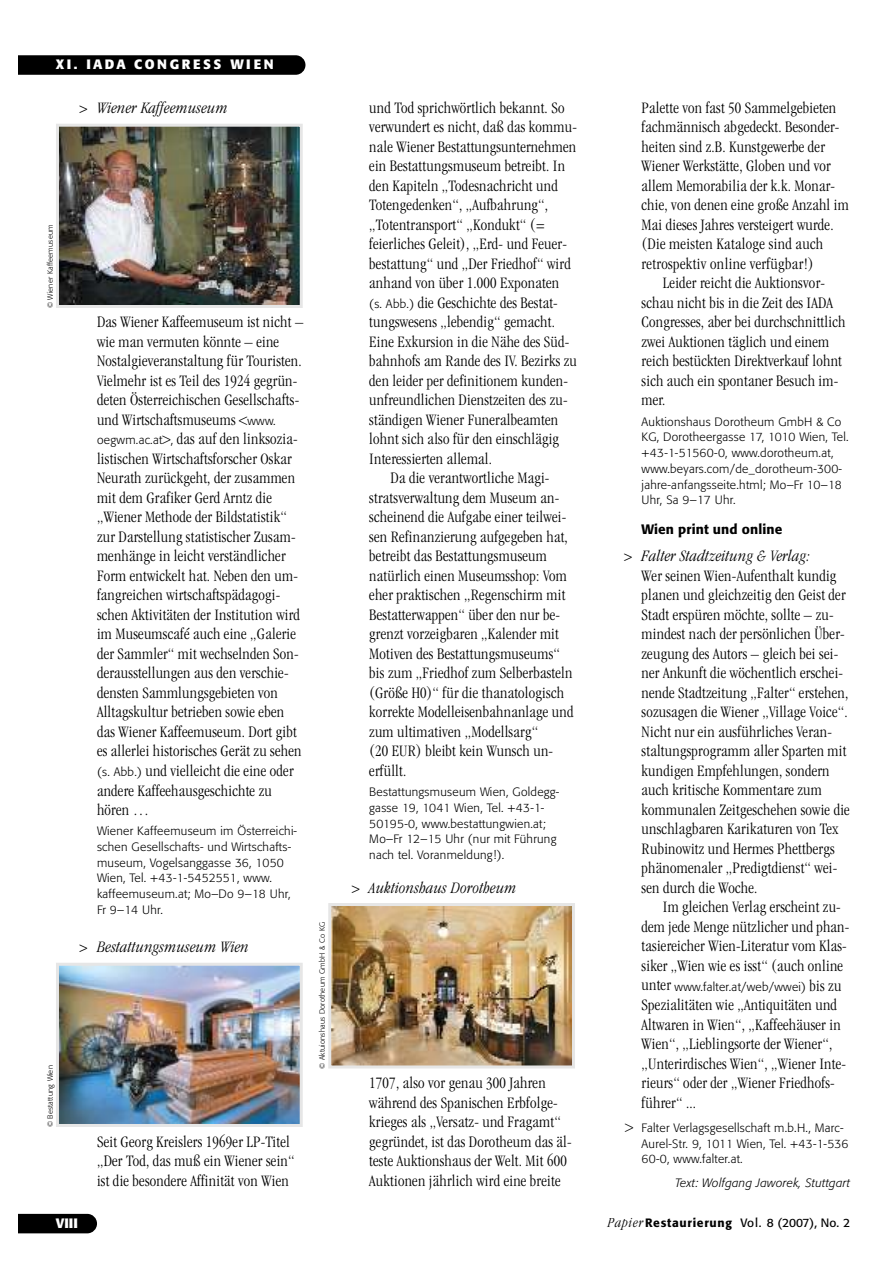
<style>
.page{position:relative;width:893px;height:1263px;background:#fff}
.page>*{position:absolute;margin:0;border:0;box-sizing:border-box;transform-origin:0 0}
.t1{font:300 condensed 16.5px/19.5px "Garamond";letter-spacing:.015em;color:#000}
.t2{font:italic 300 condensed 16.5px "Garamond";letter-spacing:.02em;color:#000}
.t3{font:700 13.5px "Formata";letter-spacing:.175em;color:#fff}
.t4{font:500 13.5px "Formata";letter-spacing:.01em;color:#000}
.t5{font:300 12px/15.8px "Formata";letter-spacing:.025em;color:#000}
.t6{font:12px "Formata";letter-spacing:-.005em;color:#000}
.t7{font:italic 300 12px "Formata";letter-spacing:.025em;color:#000}
.t8{font:300 7.5px "Formata";letter-spacing:.025em;color:#000}
.s1{font-style:normal}
.s2{font-family:"Formata";font-stretch:normal;font-size:12px}
.s3{font-style:italic}
.s4{font-family:"Garamond";font-stretch:condensed;font-size:16.5px}
.s5{font-family:"Garamond";font-weight:300;font-style:italic;font-stretch:condensed;font-size:14.25px}
.s6{font-weight:500}
</style>
<div class="page">
<div style="left:18px;top:1214px;width:79px;height:19px;background:#000"></div>
<svg style="left:18px;top:55px;width:287px;height:20px;background:#070707"></svg>
<img style="left:60px;top:967px;width:239px;height:156px">
<div style="left:56px;top:963px;width:247px;height:164px;border:3px solid #e6e6e6"></div>
<img style="left:60px;top:128px;width:239px;height:176px">
<div style="left:56px;top:124px;width:247px;height:184px;border:3px solid #e6e6e6"></div>
<img style="left:332px;top:907px;width:239px;height:157px">
<div style="left:328px;top:903px;width:247px;height:165px;border:3px solid #e6e6e6"></div>
<p class="t3" style="left:56px;top:57px;width:219px">XI. IADA CONGRESS WIEN</p>
<p class="t2" style="left:79px;top:101px;width:151px"><span class="s1">&gt;</span> Wiener Kaffeemuseum</p>
<p class="t8" style="left:46px;top:308px;width:85px;rotate:-90deg">© Wiener Kaffeemuseum</p>
<p class="t1" style="left:97px;top:313px;width:208px">Das Wiener Kaffeemuseum ist nicht – wie man vermuten könnte – eine Nostalgieveranstaltung für Touristen.<br>Vielmehr ist es Teil des 1924 gegrün&shy;deten Österreichischen Gesellschafts&shy;und Wirtschaftsmuseums <span class="s2">&lt;www. oegwm.ac.at&gt;,</span> das auf den linksozia&shy;listischen Wirtschaftsforscher Oskar Neurath zurückgeht, der zusammen mit dem Grafiker Gerd Arntz die „Wiener Methode der Bildstatistik“ zur Darstellung statistischer Zusam&shy;menhänge in leicht verständlicher Form entwickelt hat. Neben den um&shy;fangreichen wirtschaftspädagogi&shy;schen Aktivitäten der Institution wird im Museumscafé auch eine „Galerie der Sammler“ mit wechselnden Son&shy;derausstellungen aus den verschie&shy;densten Sammlungsgebieten von Alltagskultur betrieben sowie eben das Wiener Kaffeemuseum. Dort gibt es allerlei historisches Gerät zu sehen <span class="s2">(s. Abb.)</span> und vielleicht die eine oder andere Kaffeehausgeschichte zu hören …</p>
<p class="t5" style="left:97px;top:824px;width:202px">Wiener Kaffeemuseum im Österreichi&shy;schen Gesellschafts- und Wirtschafts&shy;museum, Vogelsanggasse 36, 1050<br>Wien, Tel. +43-1-5452551, www. kaffeemuseum.at; Mo–Do 9–18 Uhr,<br>Fr 9–14 Uhr.</p>
<p class="t2" style="left:79px;top:940px;width:172px"><span class="s1">&gt;</span> Bestattungsmuseum Wien</p>
<p class="t8" style="left:46px;top:1127px;width:63px;rotate:-90deg">© Bestattung Wien</p>
<p class="t1" style="left:97px;top:1132px;width:199px">Seit Georg Kreislers 1969er LP-Titel „Der Tod, das muß ein Wiener sein“ ist die besondere Affinität von Wien</p>
<p class="t3" style="left:56px;top:1215px;width:24px">VIII</p>
<p class="t8" style="left:318px;top:1069px;width:148px;rotate:-90deg">© Aktuionshaus Dorotheum GmbH &amp; Co KG</p>
<p class="t1" style="left:369px;top:99px;width:197px">und Tod sprichwörtlich bekannt. So</p>
<p class="t1" style="left:369px;top:118px;width:209px">verwundert es nicht, daß das kommu-</p>
<p class="t1" style="left:369px;top:138px;width:208px">nale Wiener Bestattungsunternehmen</p>
<p class="t1" style="left:369px;top:157px;width:197px">ein Bestattungsmuseum betreibt. In</p>
<p class="t1" style="left:369px;top:177px;width:190px">den Kapiteln „Todesnachricht und</p>
<p class="t1" style="left:369px;top:196px;width:180px">Totengedenken“, „Aufbahrung“,</p>
<p class="t1" style="left:369px;top:216px;width:178px">„Totentransport“ „Kondukt“ (=</p>
<p class="t1" style="left:369px;top:235px;width:199px">feierliches Geleit), „Erd- und Feuer-</p>
<p class="t1" style="left:369px;top:255px;width:203px">bestattung“ und „Der Friedhof“ wird</p>
<p class="t1" style="left:369px;top:274px;width:191px">anhand von über 1.000 Exponaten</p>
<p class="t1" style="left:369px;top:294px;width:190px"><span class="s2">(s. Abb.)</span> die Geschichte des Bestat-</p>
<p class="t1" style="left:369px;top:313px;width:187px">tungswesens „lebendig“ gemacht.</p>
<p class="t1" style="left:369px;top:333px;width:202px">Eine Exkursion in die Nähe des Süd-</p>
<p class="t1" style="left:369px;top:352px;width:209px">bahnhofs am Rande des IV. Bezirks zu</p>
<p class="t1" style="left:369px;top:372px;width:200px">den leider per definitionem kunden-</p>
<p class="t1" style="left:369px;top:391px;width:200px">unfreundlichen Dienstzeiten des zu-</p>
<p class="t1" style="left:369px;top:411px;width:190px">ständigen Wiener Funeralbeamten</p>
<p class="t1" style="left:369px;top:430px;width:191px">lohnt sich also für den einschlägig</p>
<p class="t1" style="left:369px;top:450px;width:124px">Interessierten allemal.</p>
<p class="t1" style="left:390px;top:469px;width:160px">Da die verantwortliche Magi-</p>
<p class="t1" style="left:369px;top:489px;width:191px">stratsverwaltung dem Museum an-</p>
<p class="t1" style="left:369px;top:508px;width:199px">scheinend die Aufgabe einer teilwei-</p>
<p class="t1" style="left:369px;top:528px;width:200px">sen Refinanzierung aufgegeben hat,</p>
<p class="t1" style="left:369px;top:547px;width:179px">betreibt das Bestattungsmuseum</p>
<p class="t1" style="left:369px;top:567px;width:199px">natürlich einen Museumsshop: Vom</p>
<p class="t1" style="left:369px;top:586px;width:197px">eher praktischen „Regenschirm mit</p>
<p class="t1" style="left:369px;top:606px;width:192px">Bestatterwappen“ über den nur be-</p>
<p class="t1" style="left:369px;top:625px;width:191px">grenzt vorzeigbaren „Kalender mit</p>
<p class="t1" style="left:369px;top:645px;width:192px">Motiven des Bestattungsmuseums“</p>
<p class="t1" style="left:369px;top:664px;width:205px">bis zum „Friedhof zum Selberbasteln</p>
<p class="t1" style="left:369px;top:684px;width:196px">(Größe H0)“ für die thanatologisch</p>
<p class="t1" style="left:369px;top:703px;width:206px">korrekte Modelleisenbahnanlage und</p>
<p class="t1" style="left:369px;top:723px;width:170px">zum ultimativen „Modellsarg“</p>
<p class="t1" style="left:369px;top:742px;width:185px">(20 EUR) bleibt kein Wunsch un-</p>
<p class="t1" style="left:369px;top:762px;width:39px">erfüllt.</p>
<p class="t5" style="left:369px;top:785px;width:192px">Bestattungsmuseum Wien, Goldegg&shy;gasse 19, 1041 Wien, Tel. +43-1-<br>50195-0, www.bestattungwien.at;<br>Mo–Fr 12–15 Uhr (nur mit Führung nach tel. Voranmeldung!).</p>
<p class="t2" style="left:351px;top:881px;width:167px"><span class="s1">&gt;</span> Auktionshaus Dorotheum</p>
<p class="t1" style="left:369px;top:1074px;width:204px">1707, also vor genau 300 Jahren während des Spanischen Erbfolge&shy;krieges als „Versatz- und Fragamt“ gegründet, ist das Dorotheum das äl&shy;teste Auktionshaus der Welt. Mit 600<br>Auktionen jährlich wird eine breite</p>
<p class="t1" style="left:641px;top:99px;width:209px">Palette von fast 50 Sammelgebieten fachmännisch abgedeckt. Besonder&shy;heiten sind z.B. Kunstgewerbe der Wiener Werkstätte, Globen und vor allem Memorabilia der k.k. Monar&shy;chie, von denen eine große Anzahl im Mai dieses Jahres versteigert wurde. (Die meisten Kataloge sind auch retrospektiv online verfügbar!)</p>
<p class="t1" style="left:641px;top:274px;width:205px;text-indent:21px">Leider reicht die Auktionsvor&shy;schau nicht bis in die Zeit des IADA<br>Congresses, aber bei durchschnittlich zwei Auktionen täglich und einem reich bestückten Direktverkauf lohnt sich auch ein spontaner Besuch im&shy;mer.</p>
<p class="t5" style="left:641px;top:414px;width:209px">Auktionshaus Dorotheum GmbH &amp; Co KG, Dorotheergasse 17, 1010 Wien, Tel. +43-1-51560-0, www.dorotheum.at, www.beyars.com/de_dorotheum-300- jahre-anfangsseite.html; Mo–Fr 10–18<br>Uhr, Sa 9–17 Uhr.</p>
<p class="t4" style="left:641px;top:524px;width:142px">Wien print und online</p>
<p class="t1" style="left:641px;top:547px;width:210px;text-indent:-18px">&gt; <span class="s3">Falter Stadtzeitung &amp; Verlag:<br></span>Wer seinen Wien-Aufenthalt kundig planen und gleichzeitig den Geist der Stadt erspüren möchte, sollte – zu&shy;mindest nach der persönlichen Über&shy;zeugung des Autors – gleich bei sei&shy;ner Ankunft die wöchentlich erschei&shy;nende Stadtzeitung „Falter“ erstehen, sozusagen die Wiener „Village Voice“.<br>Nicht nur ein ausführliches Veran&shy;staltungsprogramm aller Sparten mit kundigen Empfehlungen, sondern auch kritische Kommentare zum kommunalen Zeitgeschehen sowie die unschlagbaren Karikaturen von Tex Rubinowitz und Hermes Phettbergs phänomenaler „Predigtdienst“ wei&shy;sen durch die Woche.</p>
<p class="t1" style="left:641px;top:898px;width:209px;text-indent:21px">Im gleichen Verlag erscheint zu&shy;dem jede Menge nützlicher und phan&shy;tasiereicher Wien-Literatur vom Klas&shy;siker „Wien wie es isst“ (auch online</p>
<p class="t5" style="left:641px;top:979px;width:201px"><span class="s4">unter</span> www.falter.at/web/wwei) <span class="s4">bis zu</span></p>
<p class="t1" style="left:641px;top:996px;width:206px">Spezialitäten wie „Antiquitäten und Altwaren in Wien“, „Kaffeehäuser in Wien“, „Lieblingsorte der Wiener“, „Unterirdisches Wien“, „Wiener Inte&shy;rieurs“ oder der „Wiener Friedhofs&shy;führer“ ...</p>
<p class="t5" style="left:641px;top:1120px;width:208px;text-indent:-16px">&gt; Falter Verlagsgesellschaft m.b.H., Marc-<br>Aurel-Str. 9, 1011 Wien, Tel. +43-1-536<br>60-0, www.falter.at.</p>
<p class="t7" style="left:675px;top:1177px;width:176px">Text: Wolfgang Jaworek, Stuttgart</p>
<p class="t6" style="left:608px;top:1218px;width:244px"><span class="s5">Papier</span><span class="s6">Restaurierung</span> Vol. 8 (2007), No. 2</p>
</div>
